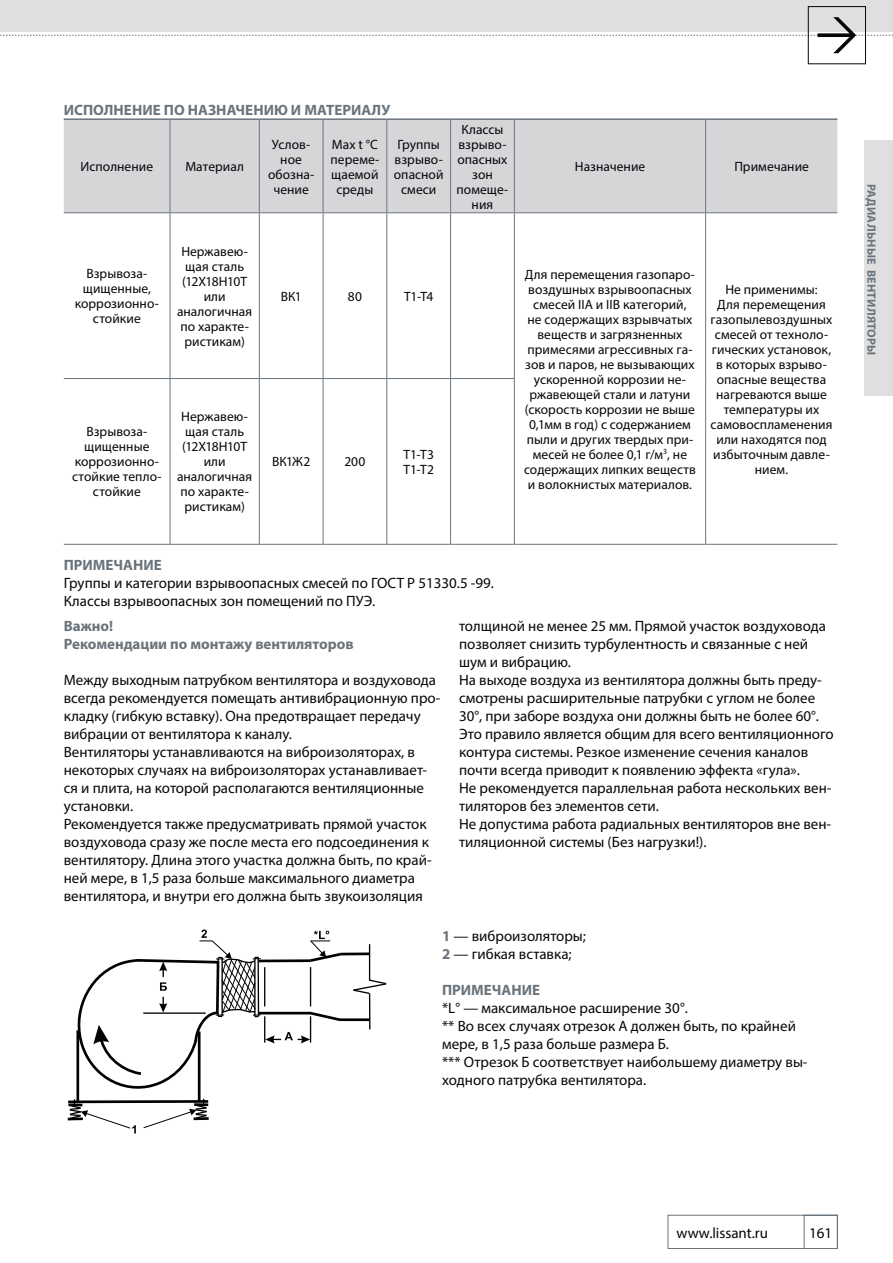
<style>
.page{position:relative;width:893px;height:1263px;background:#fff}
.page>*{position:absolute;margin:0;border:0;box-sizing:border-box;transform-origin:0 0}
.t1{font:15px/18px "Myriad Pro";color:#040809}
.t2{font:700 15px/18px "Myriad Pro";color:#6a747c}
.t3{font:13.5px/15px "Myriad Pro";letter-spacing:.005em;color:#040809;text-align:center}
.t4{font:700 12px "Myriad Pro";letter-spacing:.02em;color:#6a747c}
.s1{font-weight:700;color:#6a747c}
</style>
<div class="page">
<svg style="left:667px;top:1215px;width:171px;height:34px"></svg>
<div style="left:0;top:0;width:893px;height:31px;background:#e0dfe0"></div>
<div style="left:808px;top:6px;width:58px;height:58px;border:1px solid #040809"></div>
<svg style="left:0;top:17px;width:893px;height:36px"></svg>
<div style="left:864px;top:141px;width:29px;height:255px;background:#e0dfe0"></div>
<hr style="left:340px;top:1018px;width:30px;height:3px;background:#010202">
<hr style="left:340px;top:953px;width:29px;height:2px;background:#010202">
<hr style="left:369px;top:993px;width:1px;height:36px;background:#010202">
<svg style="left:352px;top:944px;width:35px;height:51px"></svg>
<svg style="left:68px;top:930px;width:275px;height:204px"></svg>
<div style="left:64px;top:120px;width:773px;height:92px;background:#d6d6d9"></div>
<hr style="left:64px;top:212px;width:259px;height:1px;background:#6a747c">
<hr style="left:64px;top:118px;width:106px;height:2px;background:#6a747c">
<hr style="left:323px;top:212px;width:128px;height:1px;background:#6a747c">
<hr style="left:170px;top:120px;width:1px;height:92px;background:#6a747c">
<hr style="left:451px;top:212px;width:63px;height:1px;background:#6a747c">
<hr style="left:170px;top:118px;width:89px;height:2px;background:#6a747c">
<hr style="left:514px;top:212px;width:323px;height:1px;background:#6a747c">
<hr style="left:259px;top:120px;width:1px;height:92px;background:#6a747c">
<hr style="left:259px;top:118px;width:64px;height:2px;background:#6a747c">
<hr style="left:323px;top:120px;width:1px;height:92px;background:#6a747c">
<hr style="left:323px;top:118px;width:64px;height:2px;background:#6a747c">
<hr style="left:514px;top:544px;width:192px;height:1px;background:#6a747c">
<hr style="left:386px;top:120px;width:1px;height:92px;background:#6a747c">
<hr style="left:706px;top:544px;width:131px;height:1px;background:#6a747c">
<hr style="left:387px;top:118px;width:64px;height:2px;background:#6a747c">
<hr style="left:64px;top:544px;width:259px;height:1px;background:#6a747c">
<hr style="left:450px;top:120px;width:1px;height:92px;background:#6a747c">
<hr style="left:451px;top:118px;width:63px;height:2px;background:#6a747c">
<hr style="left:323px;top:544px;width:128px;height:1px;background:#6a747c">
<hr style="left:451px;top:544px;width:63px;height:1px;background:#6a747c">
<hr style="left:514px;top:120px;width:1px;height:92px;background:#6a747c">
<hr style="left:514px;top:118px;width:192px;height:2px;background:#6a747c">
<hr style="left:705px;top:120px;width:1px;height:92px;background:#6a747c">
<hr style="left:706px;top:118px;width:131px;height:2px;background:#6a747c">
<hr style="left:170px;top:213px;width:1px;height:165px;background:#6a747c">
<hr style="left:259px;top:213px;width:1px;height:165px;background:#6a747c">
<hr style="left:323px;top:213px;width:1px;height:165px;background:#6a747c">
<hr style="left:386px;top:213px;width:1px;height:165px;background:#6a747c">
<hr style="left:450px;top:213px;width:1px;height:165px;background:#6a747c">
<hr style="left:514px;top:213px;width:1px;height:165px;background:#6a747c">
<hr style="left:705px;top:213px;width:1px;height:166px;background:#6a747c">
<hr style="left:705px;top:379px;width:1px;height:165px;background:#6a747c">
<hr style="left:64px;top:378px;width:106px;height:1px;background:#6a747c">
<hr style="left:170px;top:379px;width:1px;height:165px;background:#6a747c">
<hr style="left:170px;top:378px;width:89px;height:1px;background:#6a747c">
<hr style="left:259px;top:379px;width:1px;height:165px;background:#6a747c">
<hr style="left:259px;top:378px;width:64px;height:1px;background:#6a747c">
<hr style="left:323px;top:379px;width:1px;height:165px;background:#6a747c">
<hr style="left:323px;top:378px;width:64px;height:1px;background:#6a747c">
<hr style="left:386px;top:379px;width:1px;height:165px;background:#6a747c">
<hr style="left:387px;top:378px;width:64px;height:1px;background:#6a747c">
<hr style="left:450px;top:379px;width:1px;height:165px;background:#6a747c">
<hr style="left:514px;top:379px;width:1px;height:165px;background:#6a747c">
<hr style="left:451px;top:378px;width:64px;height:1px;background:#6a747c">
<p class="t2" style="left:64px;top:101px;width:328px">ИСПОЛНЕНИЕ ПО НАЗНАЧЕНИЮ И МАТЕРИАЛУ</p>
<p class="t3" style="left:81px;top:160px;width:74px">Исполнение</p>
<p class="t3" style="left:185px;top:160px;width:60px">Материал</p>
<p class="t3" style="left:268px;top:137px;width:48px">Услов&shy;ное обозна&shy;чение</p>
<p class="t3" style="left:330px;top:137px;width:50px">Мах t °C переме&shy;щаемой среды</p>
<p class="t3" style="left:394px;top:137px;width:51px">Группы взрыво&shy;опасной смеси</p>
<p class="t3" style="left:456px;top:122px;width:53px">Классы взрыво&shy;опасных зон помеще&shy;ния</p>
<p class="t3" style="left:75px;top:267px;width:86px">Взрывоза&shy;щищенные, коррозионно&shy;стойкие</p>
<p class="t3" style="left:177px;top:245px;width:77px">Нержавею&shy;щая сталь (12Х18Н10Т или аналогичная по характе&shy;ристикам)</p>
<p class="t3" style="left:281px;top:290px;width:22px">ВК1</p>
<p class="t3" style="left:348px;top:290px;width:15px">80</p>
<p class="t3" style="left:404px;top:290px;width:31px">Т1-Т4</p>
<p class="t3" style="left:72px;top:425px;width:91px">Взрывоза&shy;щищенные коррозионно&shy;стойкие тепло&shy;стойкие</p>
<p class="t3" style="left:177px;top:410px;width:77px">Нержавею&shy;щая сталь (12Х18Н10Т или аналогичная по характе&shy;ристикам)</p>
<p class="t3" style="left:272px;top:455px;width:40px">ВК1Ж2</p>
<p class="t3" style="left:344px;top:455px;width:22px">200</p>
<p class="t3" style="left:403px;top:448px;width:32px;text-align:left">Т1-Т3<br>Т1-Т2</p>
<p class="t3" style="left:575px;top:160px;width:72px">Назначение</p>
<p class="t3" style="left:734px;top:160px;width:76px">Примечание</p>
<p class="t3" style="left:524px;top:267px;width:173px">Для перемещения газопаро&shy;воздушных взрывоопасных смесей IIА и IIВ категорий,<br>не содержащих взрывчатых веществ и загрязненных примесями агрессивных га&shy;зов и паров, не вызывающих ускоренной коррозии не&shy;ржавеющей стали и латуни (скорость коррозии не выше<br>0,1мм в год) с содержанием пыли и других твердых при&shy;месей не более 0,1 г/м<sup>3</sup>, не содержащих липких веществ и волокнистых материалов.</p>
<p class="t3" style="left:710px;top:282px;width:123px">Не применимы:<br>Для перемещения газопылевоздушных смесей от техноло&shy;гических установок, в которых взрыво&shy;опасные вещества нагреваются выше температуры их самовоспламенения или находятся под избыточным давле&shy;нием.</p>
<p class="t2" style="left:64px;top:556px;width:99px">ПРИМЕЧАНИЕ</p>
<p class="t1" style="left:64px;top:575px;width:432px">Группы и категории взрывоопасных смесей по ГОСТ Р 51330.5 -99.<br>Классы взрывоопасных зон помещений по ПУЭ.</p>
<p class="t2" style="left:64px;top:617px;width:291px">Важно!<br>Рекомендации по монтажу вентиляторов</p>
<p class="t1" style="left:64px;top:672px;width:378px">Между выходным патрубком вентилятора и воздуховода всегда рекомендуется помещать антивибрационную про&shy;кладку (гибкую вставку). Она предотвращает передачу вибрации от вентилятора к каналу.<br>Вентиляторы устанавливаются на виброизоляторах, в некоторых случаях на виброизоляторах устанавливает&shy;ся и плита, на которой располагаются вентиляционные установки.<br>Рекомендуется также предусматривать прямой участок воздуховода сразу же после места его подсоединения к вентилятору. Длина этого участка должна быть, по край&shy;ней мере, в 1,5 раза больше максимального диаметра вентилятора, и внутри его должна быть звукоизоляция</p>
<p class="t1" style="left:459px;top:618px;width:376px">толщиной не менее 25 мм. Прямой участок воздуховода позволяет снизить турбулентность и связанные с ней шум и вибрацию.<br>На выходе воздуха из вентилятора должны быть преду&shy;смотрены расширительные патрубки с углом не более 30°, при заборе воздуха они должны быть не более 60°.<br>Это правило является общим для всего вентиляционного контура системы. Резкое изменение сечения каналов почти всегда приводит к появлению эффекта «гула».<br>Не рекомендуется параллельная работа нескольких вен&shy;тиляторов без элементов сети.<br>Не допустима работа радиальных вентиляторов вне вен&shy;тиляционной системы (Без нагрузки!).</p>
<p class="t1" style="left:442px;top:928px;width:145px"><span class="s1">1</span> — виброизоляторы;<br><span class="s1">2</span> — гибкая вставка;</p>
<p class="t2" style="left:442px;top:981px;width:99px">ПРИМЕЧАНИЕ</p>
<p class="t1" style="left:442px;top:1000px;width:367px">*L° — максимальное расширение 30°.<br>** Во всех случаях отрезок А должен быть, по крайней мере, в 1,5 раза больше размера Б.<br>*** Отрезок Б соответствует наибольшему диаметру вы&shy;ходного патрубка вентилятора.</p>
<p class="t4" style="left:879px;top:184px;width:173px;rotate:90deg">РАДИАЛЬНЫЕ ВЕНТИЛЯТОРЫ</p>
<p class="t1" style="left:676px;top:1224px;width:93px">www.lissant.ru</p>
<p class="t1" style="left:809px;top:1225px;width:25px">161</p>
</div>
